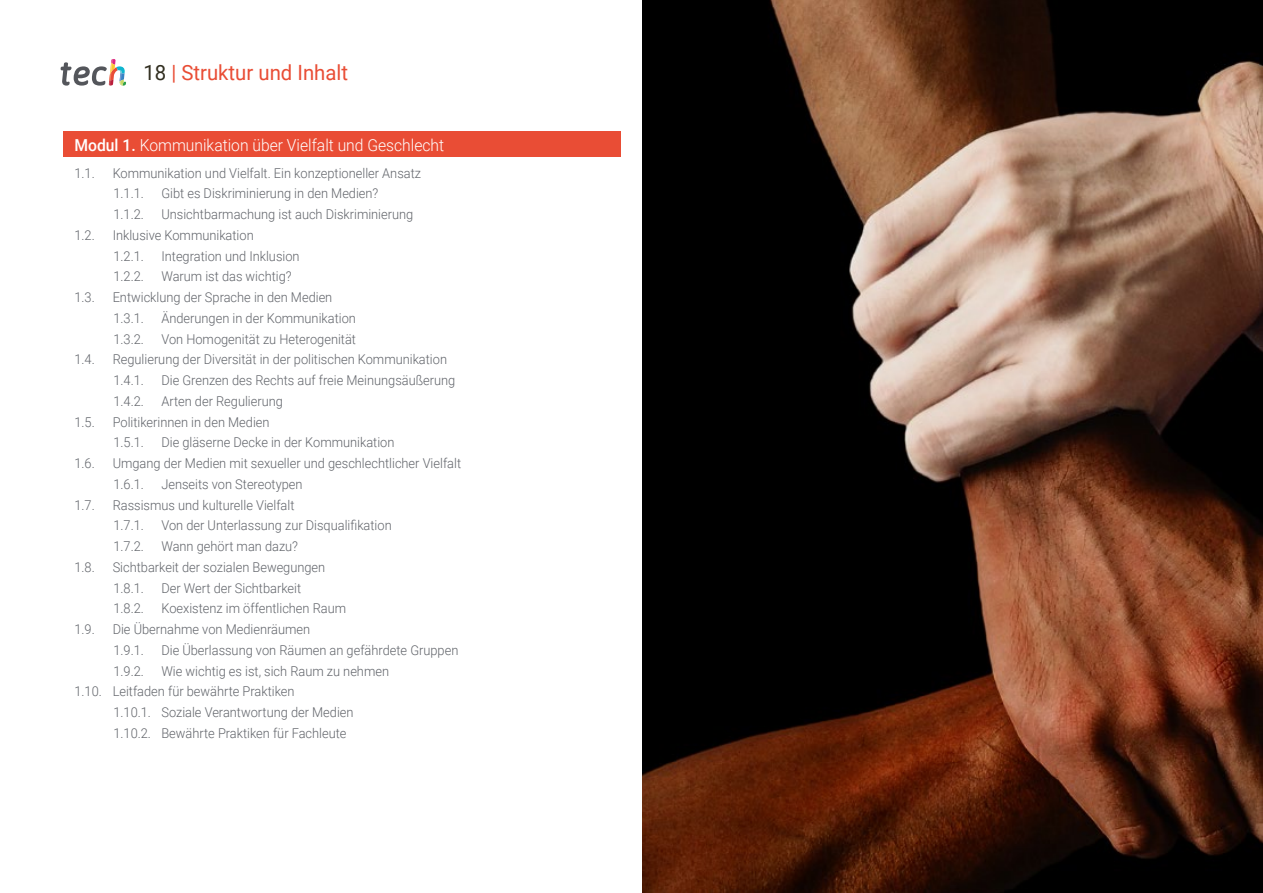
<style>
.page{position:relative;width:1263px;height:893px;background:#fff}
.page>*{position:absolute;margin:0;border:0;box-sizing:border-box;transform-origin:0 0}
.t1{font:21px "Roboto";color:#e94d35}
.t2{font:300 16.5px "Roboto";color:#fff;scale:.95 1}
.t3{font:300 13.5px/20.7px "Roboto";color:#61646a;scale:.95 1}
.s1{color:#312e20}
.s2{font-weight:500}
</style>
<div class="page">
<svg style="left:61px;top:59px;width:65px;height:27px"></svg>
<div style="left:63px;top:132px;width:558px;height:25px;background:#e94d35"></div>
<img style="left:642px;top:0;width:621px;height:893px">
<h1 class="t1" style="left:144px;top:57px;width:206px"><span class="s1">18</span> | Struktur und Inhalt</h1>
<p class="t2" style="left:74px;top:133px;width:391px"><span class="s2">Modul 1.</span> Kommunikation über Vielfalt und Geschlecht</p>
<p class="t3" style="left:74px;top:162px;width:23px">1.1.</p>
<p class="t3" style="left:113px;top:162px;width:326px">Kommunikation und Vielfalt. Ein konzeptioneller Ansatz<br>1.1.1.</p>
<p class="t3" style="left:161px;top:183px;width:230px">Gibt es Diskriminierung in den Medien?</p>
<p class="t3" style="left:113px;top:203px;width:34px">1.1.2.</p>
<p class="t3" style="left:161px;top:203px;width:267px">Unsichtbarmachung ist auch Diskriminierung</p>
<p class="t3" style="left:74px;top:224px;width:23px">1.2.</p>
<p class="t3" style="left:113px;top:224px;width:150px">Inklusive Kommunikation<br>1.2.1.</p>
<p class="t3" style="left:161px;top:245px;width:147px">Integration und Inklusion</p>
<p class="t3" style="left:113px;top:266px;width:34px">1.2.2.</p>
<p class="t3" style="left:161px;top:266px;width:139px">Warum ist das wichtig?</p>
<p class="t3" style="left:74px;top:286px;width:23px">1.3.</p>
<p class="t3" style="left:113px;top:286px;width:233px">Entwicklung der Sprache in den Medien<br>1.3.1.</p>
<p class="t3" style="left:161px;top:307px;width:206px">Änderungen in der Kommunikation</p>
<p class="t3" style="left:113px;top:328px;width:34px">1.3.2.</p>
<p class="t3" style="left:161px;top:328px;width:206px">Von Homogenität zu Heterogenität</p>
<p class="t3" style="left:74px;top:349px;width:23px">1.4.</p>
<p class="t3" style="left:113px;top:349px;width:353px">Regulierung der Diversität in der politischen Kommunikation<br>1.4.1.</p>
<p class="t3" style="left:161px;top:369px;width:311px">Die Grenzen des Rechts auf freie Meinungsäußerung</p>
<p class="t3" style="left:113px;top:390px;width:34px">1.4.2.</p>
<p class="t3" style="left:161px;top:390px;width:129px">Arten der Regulierung</p>
<p class="t3" style="left:74px;top:411px;width:23px">1.5.</p>
<p class="t3" style="left:113px;top:411px;width:167px">Politikerinnen in den Medien<br>1.5.1.</p>
<p class="t3" style="left:161px;top:432px;width:247px">Die gläserne Decke in der Kommunikation</p>
<p class="t3" style="left:74px;top:452px;width:23px">1.6.</p>
<p class="t3" style="left:113px;top:452px;width:368px">Umgang der Medien mit sexueller und geschlechtlicher Vielfalt<br>1.6.1.</p>
<p class="t3" style="left:161px;top:473px;width:150px">Jenseits von Stereotypen</p>
<p class="t3" style="left:74px;top:494px;width:23px">1.7.</p>
<p class="t3" style="left:113px;top:494px;width:193px">Rassismus und kulturelle Vielfalt<br>1.7.1.</p>
<p class="t3" style="left:161px;top:515px;width:244px">Von der Unterlassung zur Disqualifikation</p>
<p class="t3" style="left:113px;top:535px;width:34px">1.7.2.</p>
<p class="t3" style="left:161px;top:535px;width:145px">Wann gehört man dazu?</p>
<p class="t3" style="left:74px;top:556px;width:23px">1.8.</p>
<p class="t3" style="left:113px;top:556px;width:225px">Sichtbarkeit der sozialen Bewegungen<br>1.8.1.</p>
<p class="t3" style="left:161px;top:577px;width:149px">Der Wert der Sichtbarkeit</p>
<p class="t3" style="left:113px;top:598px;width:34px">1.8.2.</p>
<p class="t3" style="left:161px;top:598px;width:196px">Koexistenz im öffentlichen Raum</p>
<p class="t3" style="left:74px;top:618px;width:23px">1.9.</p>
<p class="t3" style="left:113px;top:618px;width:209px">Die Übernahme von Medienräumen<br>1.9.1.</p>
<p class="t3" style="left:161px;top:639px;width:314px">Die Überlassung von Räumen an gefährdete Gruppen</p>
<p class="t3" style="left:113px;top:660px;width:34px">1.9.2.</p>
<p class="t3" style="left:161px;top:660px;width:241px">Wie wichtig es ist, sich Raum zu nehmen</p>
<p class="t3" style="left:74px;top:681px;width:233px">1.10. Leitfaden für bewährte Praktiken</p>
<p class="t3" style="left:113px;top:701px;width:254px">1.10.1. Soziale Verantwortung der Medien</p>
<p class="t3" style="left:113px;top:722px;width:247px">1.10.2. Bewährte Praktiken für Fachleute</p>
</div>
